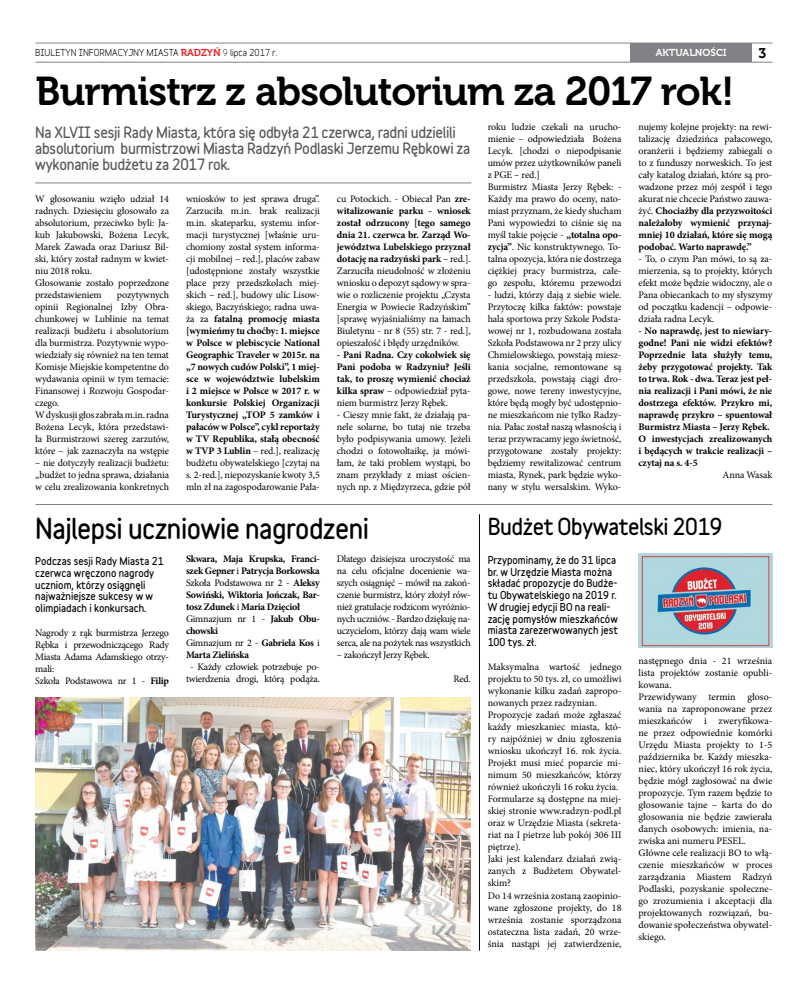
<style>
.page{position:relative;width:808px;height:993px;background:#fff}
.page>*{position:absolute;margin:0;border:0;box-sizing:border-box;transform-origin:0 0}
.t1{font:40px "Museo 700";letter-spacing:-.02em;color:#000}
.t2{font:900 26px "Variable";letter-spacing:-.02em;color:#000}
.t3{font:900 21px "Variable";letter-spacing:-.02em;color:#000}
.t4{font:900 14px/16px "Variable";letter-spacing:-.02em;color:#58595b}
.t5{font:14px "Museo 700";color:#000}
.t6{font:10px/12px "Minion Pro";letter-spacing:-.01em;color:#000;text-align:justify}
.t7{font:700 10px/12px "Minion Pro";letter-spacing:-.015em;color:#000}
.t8{font:10px "Museo 700";color:#fff}
.t9{font:900 9.8px/11.7px "Variable";color:#000}
.t10{font:700 9px "Variable";color:#000}
.s1{font-family:"Museo 700";font-weight:400;font-size:10px;color:#ed1d24}
.s2{font-weight:400}
.s3{font-weight:700}
</style>
<div class="page">
<hr style="left:35px;top:43px;width:737px;height:1px;background:#808285">
<hr style="left:35px;top:62px;width:737px;height:1px;background:#808285">
<div style="left:631px;top:43px;width:121px;height:19px;background:#808285"></div>
<img style="left:35px;top:697px;width:436px;height:253px">
<hr style="left:479px;top:514px;width:1px;height:436px;background:#000">
<hr style="left:35px;top:504px;width:737px;height:1px;background:#808285">
<hr style="left:35px;top:182px;width:436px;height:1px;background:#808285">
<img style="left:638px;top:553px;width:134px;height:94px">
<p class="t10" style="left:35px;top:45px;width:166px">BIULETYN INFORMACYJNY MIASTA <span class="s1">RADZY</span></p>
<p class="t10" style="left:213px;top:45px;width:65px"><span class="s1">Ń</span> <span class="s2">9</span> lipca 2017 r.</p>
<p class="t8" style="left:656px;top:47px;width:72px">AKTUALNOŚCI</p>
<h3 class="t5" style="left:758px;top:45px;width:9px">3</h3>
<h1 class="t1" style="left:35px;top:69px;width:700px">Burmistrz z absolutorium za 2017 rok!</h1>
<h3 class="t4" style="left:35px;top:124px;width:436px">Na XLVII sesji Rady Miasta, która się odbyła 21 czerwca, radni udzielili absolutorium burmistrzowi Miasta Radzyń Podlaski Jerzemu Rębkowi za wykonanie budżetu za 2017 rok.</h3>
<p class="t6" style="left:35px;top:192px;width:135px;text-align:left">W głosowaniu wzięło udział 14 radnych. Dziesięciu głosowało za absolutorium, przeciwko byli: Ja&shy;kub Jakubowski, Bożena Lecyk,<br>Marek Zawada oraz Dariusz Bil&shy;ski, który został radnym w kwiet&shy;niu 2018 roku.<br>Głosowanie zostało poprzedzone przedstawieniem</p>
<p class="t6" style="left:35px;top:288px;width:135px;text-align:left;text-indent:82px">pozytywnych opinii Regionalnej Izby Obra&shy;chunkowej w Lublinie na temat realizacji budżetu i absolutorium dla burmistrza. Pozytywnie wypo&shy;wiedziały się również na ten temat<br>Komisje Miejskie kompetentne do wydawania opinii w tym temacie:<br>Finansowej i Rozwoju Gospodar&shy;czego.<br>W dyskusji głos zabrała m.in. radna<br>Bożena Lecyk, która przedstawi&shy;ła Burmistrzowi szereg zarzutów, które – jak zaznaczyła na wstępie</p>
<p class="t6" style="left:35px;top:456px;width:135px">– nie dotyczyły realizacji budżetu: „budżet to jedna sprawa, działania w celu zrealizowania konkretnych</p>
<p class="t6" style="left:186px;top:192px;width:135px">wniosków to jest sprawa druga”.<br>Zarzuciła m.in. brak realizacji m.in. skateparku, systemu infor&shy;macji turystycznej [właśnie uru&shy;chomiony został system informa&shy;cji mobilnej – red.], placów zabaw [udostępnione zostały wszystkie place przy przedszkolach miej&shy;skich – red.], budowy ulic Lisow&shy;skiego, Baczyńskiego; radna uwa&shy;ża za <span class="s3">fatalną promocję miasta [wymieńmy tu choćby: 1. miejsce w Polsce w plebiscycie National Geographic Traveler w 2015r. na „7 nowych cudów Polski”, 1 miej&shy;sce w województwie lubelskim i 2 miejsce w Polsce w 2017 r. w konkursie Polskiej Organizacji Turystycznej „TOP 5 zamków i pałaców w Polsce”, cykl reportaży w TV Republika, stałą obecność w TVP 3 Lublin</span> – red.], realizację budżetu obywatelskiego [czytaj na s. 2-red.], niepozyskanie kwoty 3,5 mln zł na zagospodarowanie Pała-</p>
<p class="t6" style="left:337px;top:192px;width:135px">cu Potockich. - Obiecał Pan <span class="s3">zre&shy;witalizowanie parku - wniosek został odrzucony [tego samego dnia 21. czerwca br. Zarząd Wo&shy;jewództwa Lubelskiego przyznał dotację na radzyński park</span> – red.].<br>Zarzuciła nieudolność w złożeniu wniosku o depozyt sądowy w spra&shy;wie o rozliczenie projektu „Czysta Energia w Powiecie Radzyńskim” [sprawę wyjaśnialiśmy na łamach Biuletynu - nr 8 (55) str. 7 - red.], opieszałość i błędy urzędników.</p>
<p class="t7" style="left:337px;top:348px;width:135px;text-align:justify">- Pani Radna. Czy cokolwiek się Pani podoba w Radzyniu? Jeśli tak, to proszę wymienić chociaż kilka spraw <span class="s2">– odpowiedział pyta&shy;niem burmistrz Jerzy Rębek.</span></p>
<p class="t6" style="left:337px;top:408px;width:135px">- Cieszy mnie fakt, że działają pa&shy;nele solarne, bo tutaj nie trzeba było podpisywania umowy. Jeżeli chodzi o fotowoltaikę, ja mówi&shy;łam, że taki problem wystąpi, bo znam przykłady z miast ościen&shy;nych np. z Międzyrzeca, gdzie pół</p>
<p class="t6" style="left:488px;top:121px;width:135px;text-align:left">roku ludzie czekali na urucho&shy;mienie – odpowiedziała Bożena<br>Lecyk. [chodzi o niepodpisanie umów przez użytkowników paneli z PGE – red.]<br>Burmistrz Miasta Jerzy Rębek: -<br>Każdy ma prawo do oceny, nato&shy;miast przyznam, że kiedy słucham<br>Pani wypowiedzi to ciśnie się na myśl takie pojęcie - <span class="s3">„totalna opo&shy;zycja”</span>. Nic konstruktywnego. To&shy;talna opozycja, która nie dostrzega ciężkiej pracy burmistrza, całe&shy;go zespołu, któremu przewodzi</p>
<p class="t6" style="left:488px;top:289px;width:135px">- ludzi, którzy dają z siebie wiele.<br>Przytoczę kilka faktów: powstaje hala sportowa przy Szkole Podsta&shy;wowej nr 1, rozbudowana została Szkoła Podstawowa nr 2 przy ulicy Chmielowskiego, powstają miesz&shy;kania socjalne, remontowane są przedszkola, powstają ciągi dro&shy;gowe, nowe tereny inwestycyjne, które będą mogły być udostępnio&shy;ne mieszkańcom nie tylko Radzy&shy;nia. Pałac został naszą własnością i teraz przywracamy jego świetność, przygotowane zostały projekty: będziemy rewitalizować centrum miasta, Rynek, park będzie wyko&shy;nany w stylu wersalskim. Wyko-</p>
<p class="t6" style="left:638px;top:121px;width:135px">nujemy kolejne projekty: na rewi&shy;talizację dziedzińca pałacowego, oranżerii i będziemy zabiegali o to z funduszy norweskich. To jest cały katalog działań, które są pro&shy;wadzone przez mój zespół i tego akurat nie chcecie Państwo zauwa&shy;żyć. <span class="s3">Chociażby dla przyzwoitości należałoby wymienić przynaj&shy;mniej 10 działań, które się mogą podobać. Warto naprawdę.”</span></p>
<p class="t6" style="left:638px;top:253px;width:135px">- To, o czym Pan mówi, to są za&shy;mierzenia, są to projekty, których efekt może będzie widoczny, ale o Pana obiecankach to my słyszymy od początku kadencji – odpowie&shy;działa radna Lecyk.</p>
<p class="t7" style="left:638px;top:325px;width:135px">- No naprawdę, jest to niewiary&shy;godne! Pani nie widzi efektów?<br>Poprzednie lata służyły temu, żeby przygotować projekty. Tak to trwa. Rok - dwa. Teraz jest peł&shy;nia realizacji i Pani mówi, że nie dostrzega efektów. Przykro mi, naprawdę przykro – spuentował<br>Burmistrz Miasta – Jerzy Rębek.<br>O inwestycjach zrealizowanych i będących w trakcie realizacji – czytaj na s. 4-5</p>
<p class="t6" style="left:722px;top:469px;width:51px">Anna Wasak</p>
<h2 class="t2" style="left:35px;top:508px;width:335px">Najlepsi uczniowie nagrodzeni</h2>
<h3 class="t3" style="left:488px;top:509px;width:236px">Budżet Obywatelski 2019</h3>
<p class="t9" style="left:35px;top:555px;width:130px">Podczas sesji Rady Miasta 21 czerwca wręczono nagrody uczniom, którzy osiągnęli najważniejsze sukcesy w w olimpiadach i konkursach.</p>
<p class="t6" style="left:35px;top:627px;width:135px;text-align:left">Nagrody z rąk burmistrza Jerzego<br>Rębka i przewodniczącego Rady<br>Miasta Adama Adamskiego otrzy&shy;mali:<br>Szkoła Podstawowa nr 1 - <span class="s3">Filip</span></p>
<p class="t7" style="left:186px;top:553px;width:135px">Skwara, Maja Krupska, Franci&shy;szek Gepner <span class="s2">i</span> Patrycja Borkowska<br><span class="s2">Szkoła Podstawowa nr 2 -</span> Aleksy<br>Sowiński, Wiktoria Jończak, Bar&shy;tosz Zdunek <span class="s2">i</span> Maria Dzięcioł<br><span class="s2">Gimnazjum nr 1 -</span> Jakub Obu&shy;chowski<br><span class="s2">Gimnazjum nr 2 -</span> Gabriela Kos <span class="s2">i<br></span>Marta Zielińska</p>
<p class="t6" style="left:186px;top:661px;width:135px;text-align:center">- Każdy człowiek potrzebuje po&shy;twierdzenia drogi, którą podąża.</p>
<p class="t6" style="left:337px;top:553px;width:135px">Dlatego dzisiejsza uroczystość ma na celu oficjalne docenienie wa&shy;szych osiągnięć – mówił na zakoń&shy;czenie burmistrz, który złożył rów&shy;nież gratulacje rodzicom wyróżnio&shy;nych uczniów. - Bardzo dziękuję na&shy;uczycielom, którzy dają wam wiele serca, ale na pożytek nas wszystkich</p>
<p class="t6" style="left:337px;top:649px;width:94px">– zakończył Jerzy Rębek.</p>
<p class="t6" style="left:453px;top:673px;width:19px">Red.</p>
<p class="t9" style="left:488px;top:554px;width:132px">Przypominamy, że do 31 lipca br. w Urzędzie Miasta można składać propozycje do Budże&shy;tu Obywatelskiego na 2019 r.<br>W drugiej edycji BO na reali&shy;zację pomysłów mieszkańców miasta zarezerwowanych jest<br>100 tys. zł.</p>
<p class="t6" style="left:488px;top:661px;width:135px;text-align:left">Maksymalna wartość jednego projektu to 50 tys. zł, co umożliwi wykonanie kilku zadań zapropo&shy;nowanych przez radzynian.<br>Propozycje zadań może zgłaszać każdy mieszkaniec miasta, któ&shy;ry najpóźniej w dniu zgłoszenia wniosku ukończył 16. rok życia.<br>Projekt musi mieć poparcie mi&shy;nimum 50 mieszkańców, którzy również ukończyli 16 roku życia.<br>Formularze są dostępne na miej&shy;skiej stronie www.radzyn-podl.pl oraz w Urzędzie Miasta (sekreta&shy;riat na I pietrze lub pokój 306 III piętrze).<br>Jaki jest kalendarz działań zwią&shy;zanych z Budżetem Obywatel&shy;skim?<br>Do 14 września zostaną zaopinio&shy;wane zgłoszone projekty, do 18 września zostanie sporządzona ostateczna lista zadań, 20 wrze&shy;śnia nastąpi jej zatwierdzenie,</p>
<p class="t6" style="left:638px;top:654px;width:135px;text-align:left">następnego dnia - 21 września lista projektów zostanie opubli&shy;kowana.<br>Przewidywany termin głoso&shy;wania na zaproponowane przez mieszkańców i zweryfikowa&shy;ne przez odpowiednie komórki<br>Urzędu Miasta projekty to 1-5 października br. Każdy mieszka&shy;niec, który ukończył 16 rok życia, będzie mógł zagłosować na dwie propozycje. Tym razem będzie to głosowanie tajne – karta do do głosowania nie będzie zawierała danych osobowych: imienia, na&shy;zwiska ani numeru PESEL.<br>Główne cele realizacji BO to włą&shy;czenie mieszkańców w proces zarządzania Miastem Radzyń<br>Podlaski, pozyskanie społeczne&shy;go zrozumienia i akceptacji dla projektowanych rozwiązań, bu&shy;dowanie społeczeństwa obywatel&shy;skiego.</p>
</div>
